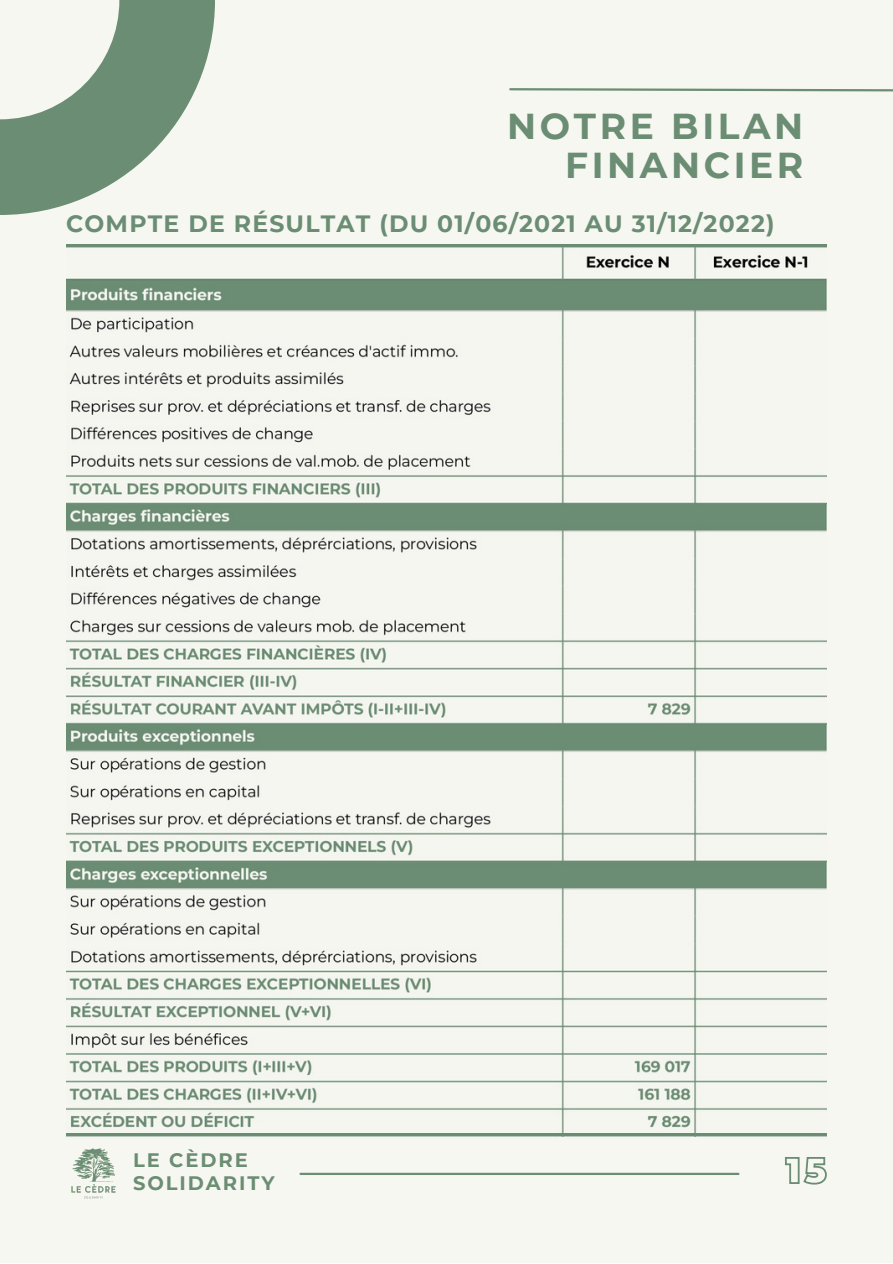
<style>
.page{position:relative;width:893px;height:1264px;background:#fff}
.page>*{position:absolute;margin:0;border:0;box-sizing:border-box;transform-origin:0 0}
.t1{font:700 36px/39.3px "Montserrat";letter-spacing:.1em;color:#6b8d73;text-align:right}
.t2{font:700 23.55px "Montserrat";letter-spacing:.05em;color:#6b8d73}
.t3{font:700 19.5px "Montserrat";letter-spacing:.1em;color:#6b8d73}
</style>
<div class="page">
<div style="left:0;top:0;width:892px;height:1262px;background:#f7f7f2"></div>
<svg style="left:0;top:0;width:214px;height:214px;fill:#6b8d73"></svg>
<svg style="left:509px;top:88px;width:383px;height:4px"></svg>
<hr style="left:300px;top:1172px;width:438px;height:2px;background:#6b8d73">
<img style="left:71px;top:1148px;width:45px;height:51px">
<img style="left:66px;top:245px;width:760px;height:888px">
<svg style="left:785px;top:1157px;width:42px;height:28px"></svg>
<p class="t1" style="left:507px;top:106px;width:298px">NOTRE BILAN<br>FINANCIER</p>
<p class="t2" style="left:66px;top:209px;width:710px">COMPTE DE RÉSULTAT (DU 01/06/2021 AU 31/12/2022)</p>
<p class="t3" style="left:133px;top:1147px;width:116px">LE CÈDRE</p>
<p class="t3" style="left:133px;top:1171px;width:143px">SOLIDARITY</p>
</div>
